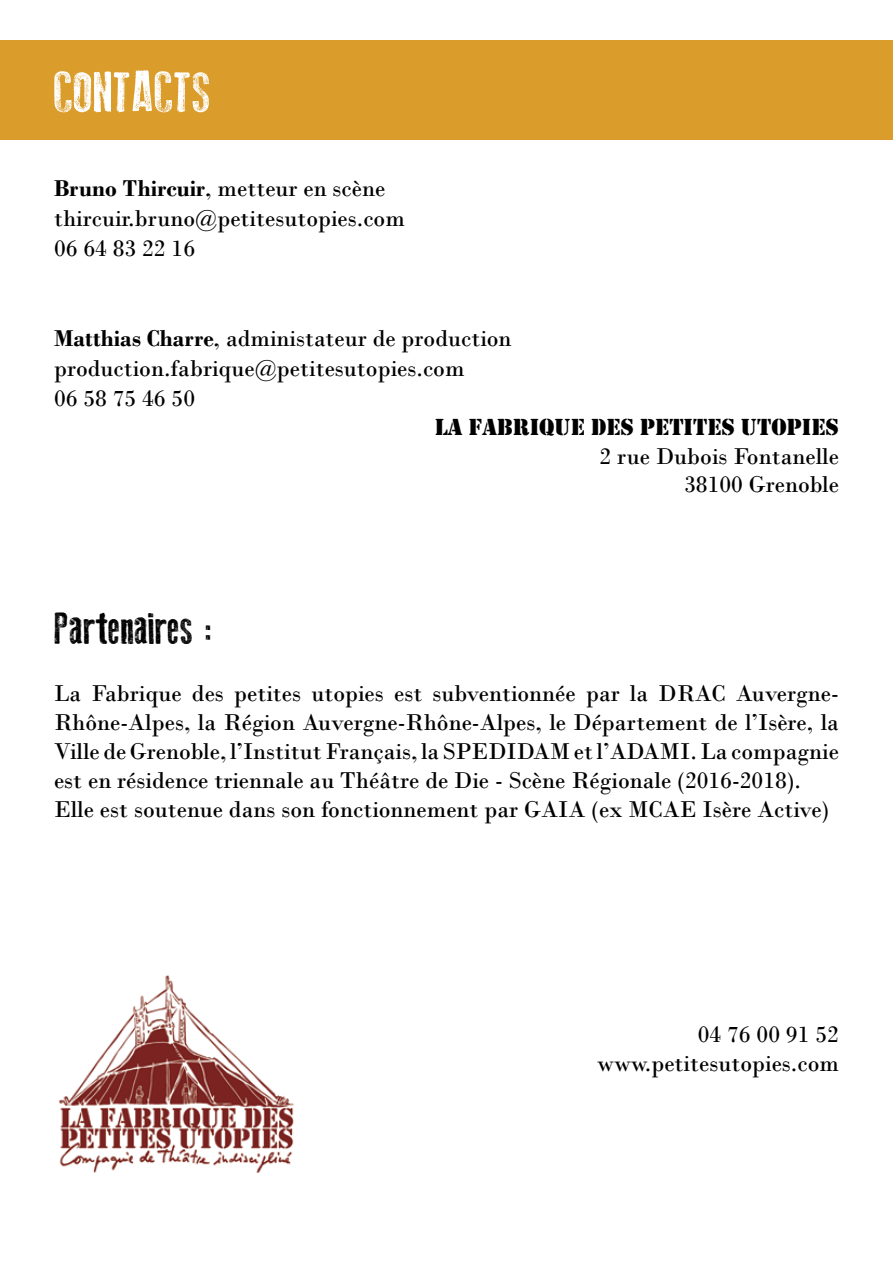
<style>
.page{position:relative;width:893px;height:1263px;background:#fff}
.page>*{position:absolute;margin:0;border:0;box-sizing:border-box;transform-origin:0 0}
.t1{font:57px "Old Press";color:#fff}
.t2{font:45px "Old Press";color:#000}
.t3{font:24px/28.8px "Bodoni";color:#000}
.t4{font:24px "Stencil";color:#000}
.s1{font-weight:700}
</style>
<div class="page">
<div style="left:0;top:40px;width:893px;height:100px;background:#da9c2a"></div>
<img style="left:58px;top:975px;width:236px;height:198px">
<h1 class="t1" style="left:54px;top:60px;width:159px">contacts</h1>
<p class="t3" style="left:54px;top:173px;width:352px;line-height:30px"><span class="s1">Bruno Thircuir</span>, metteur en scène thircuir.bruno@petitesutopies.com<br>06 64 83 22 16</p>
<p class="t3" style="left:54px;top:323px;width:459px;line-height:30px"><span class="s1">Matthias Charre</span>, administateur de production production.fabrique@petitesutopies.com<br>06 58 75 46 50</p>
<p class="t4" style="left:435px;top:413px;width:406px">LA FABRIQUE DES PETITES UTOPIES</p>
<p class="t3" style="left:600px;top:441px;width:241px;text-align:right">2 rue Dubois Fontanelle<br>38100 Grenoble</p>
<h2 class="t2" style="left:54px;top:603px;width:161px">Partenaires :</h2>
<p class="t3" style="left:54px;top:679px;width:786px">La Fabrique des petites utopies est subventionnée par la DRAC Auvergne-Rhône-Alpes, la Région Auvergne-Rhône-Alpes, le Département de l’Isère, la Ville de Grenoble, l’Institut Français, la SPEDIDAM et l’ADAMI. La compagnie est en résidence triennale au Théâtre de Die - Scène Régionale (2016-2018).<br>Elle est soutenue dans son fonctionnement par GAIA (ex MCAE Isère Active)</p>
<p class="t3" style="left:597px;top:1020px;width:243px;text-align:right">04 76 00 91 52 www.petitesutopies.com</p>
</div>
